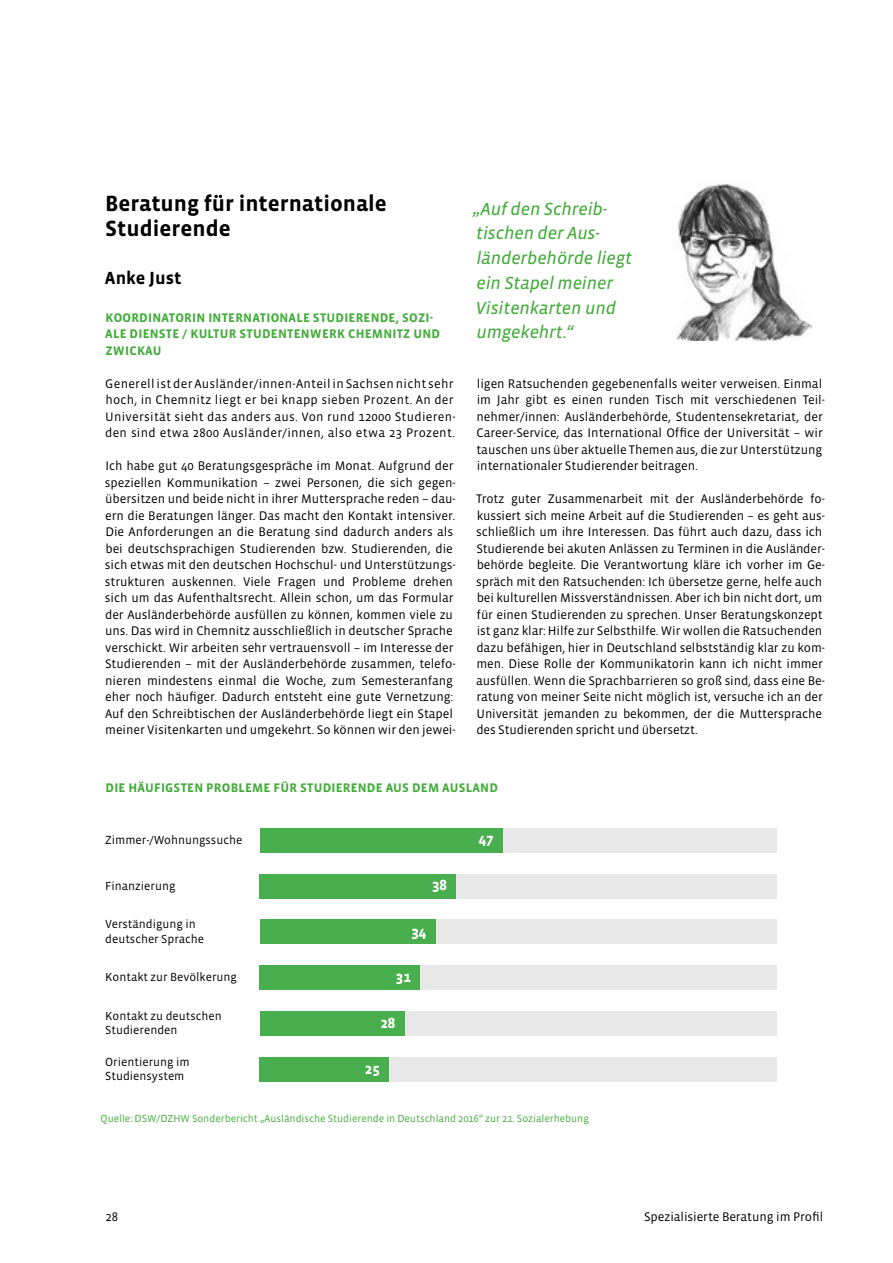
<style>
.page{position:relative;width:893px;height:1263px;background:#fff}
.page>*{position:absolute;margin:0;border:0;box-sizing:border-box;transform-origin:0 0}
.H2_Vista{font:700 22.5px/25.5px "Vista Sans OTCE";color:#000}
.Ziatt{font:italic 18px/24.8px "Vista Sans OTCE";letter-spacing:-.01em;color:#44ac3b}
.Name_Berater{font:700 18px "Vista Sans OTCE";color:#000}
.t1{font:700 15px "Vista Sans OTCE";color:#fff}
.Fließtext_Copy_Vista{font:12.75px/16.5px "Vista Sans OTCE";letter-spacing:-.005em;color:#000}
.Fließtext_Copy_Vista-2{font:12.75px/16.5px "Vista Sans OTCE";letter-spacing:.02em;color:#000}
.H3_Vista{font:700 12.75px/16.5px "Vista Sans OTCE";letter-spacing:.015em;color:#44ac3b}
.t2{font:12px/14.4px "Vista Sans OTCE";color:#000}
.Fließtext_Copy_Vista-3{font:10.5px "Vista Sans OTCE";letter-spacing:-.005em;color:#44ac3b}
</style>
<div class="page">
<img style="left:676px;top:184px;width:135px;height:156px">
<div style="left:503px;top:828px;width:273px;height:25px;background:#e8e8e8"></div>
<div style="left:260px;top:828px;width:243px;height:25px;background:#48ae4e"></div>
<div style="left:456px;top:873px;width:320px;height:25px;background:#e8e8e8"></div>
<div style="left:260px;top:873px;width:196px;height:25px;background:#48ae4e"></div>
<div style="left:435px;top:919px;width:341px;height:25px;background:#e8e8e8"></div>
<div style="left:260px;top:919px;width:175px;height:25px;background:#48ae4e"></div>
<div style="left:420px;top:965px;width:356px;height:25px;background:#e8e8e8"></div>
<div style="left:260px;top:965px;width:160px;height:25px;background:#48ae4e"></div>
<div style="left:404px;top:1011px;width:372px;height:25px;background:#e8e8e8"></div>
<div style="left:260px;top:1011px;width:144px;height:25px;background:#48ae4e"></div>
<div style="left:389px;top:1057px;width:387px;height:25px;background:#e8e8e8"></div>
<div style="left:260px;top:1057px;width:129px;height:25px;background:#48ae4e"></div>
<p class="H2_Vista" style="left:105px;top:190px;width:283px">Beratung für internationale<br>Studierende</p>
<p class="Ziatt" style="left:473px;top:196px;width:161px">„Auf den Schreib&shy;tischen der Aus&shy;länderbehörde liegt ein Stapel meiner<br>Visitenkarten und</p>
<p class="Ziatt" style="left:476px;top:320px;width:99px">umgekehrt.“</p>
<p class="Fließtext_Copy_Vista" style="left:476px;top:375px;width:350px">ligen Ratsuchenden gegebenenfalls weiter verweisen. Einmal im Jahr gibt es einen runden Tisch mit verschiedenen Teil&shy;nehmer/innen: Ausländerbehörde, Studentensekretariat, der Career-Service, das International Office der Universität – wir tauschen uns über aktuelle Themen aus, die zur Unterstützung internationaler Studierender beitragen.</p>
<p class="Fließtext_Copy_Vista" style="left:476px;top:491px;width:350px">Trotz guter Zusammenarbeit mit der Ausländerbehörde fo&shy;kussiert sich meine Arbeit auf die Studierenden – es geht aus&shy;schließlich um ihre Interessen. Das führt auch dazu, dass ich Studierende bei akuten Anlässen zu Terminen in die Ausländer&shy;behörde begleite. Die Verantwortung kläre ich vorher im Ge&shy;spräch mit den Ratsuchenden: Ich übersetze gerne, helfe auch bei kulturellen Missverständnissen. Aber ich bin nicht dort, um für einen Studierenden zu sprechen. Unser Beratungskonzept ist ganz klar: Hilfe zur Selbsthilfe. Wir wollen die Ratsuchenden dazu befähigen, hier in Deutschland selbstständig klar zu kom&shy;men. Diese Rolle der Kommunikatorin kann ich nicht immer ausfüllen. Wenn die Sprachbarrieren so groß sind, dass eine Be&shy;ratung von meiner Seite nicht möglich ist, versuche ich an der Universität jemanden zu bekommen, der die Muttersprache des Studierenden spricht und übersetzt.</p>
<p class="Name_Berater" style="left:105px;top:268px;width:78px">Anke Just</p>
<p class="H3_Vista" style="left:105px;top:309px;width:336px">KOORDINATORIN INTERNATIONALE STUDIERENDE, SOZI-<br>ALE DIENSTE / KULTUR STUDENTENWERK CHEMNITZ UND<br>ZWICKAU</p>
<p class="Fließtext_Copy_Vista-2" style="left:105px;top:375px;width:352px">Generell ist der Ausländer/innen-Anteil in Sachsen nicht sehr hoch, in Chemnitz liegt er bei knapp sieben Prozent. An der Universität sieht das anders aus. Von rund 12000 Studieren&shy;den sind etwa 2800 Ausländer/innen, also etwa 23 Prozent.</p>
<p class="Fließtext_Copy_Vista" style="left:105px;top:458px;width:352px">Ich habe gut 40 Beratungsgespräche im Monat. Aufgrund der speziellen Kommunikation – zwei Personen, die sich gegen&shy;übersitzen und beide nicht in ihrer Muttersprache reden – dau&shy;ern die Beratungen länger. Das macht den Kontakt intensiver.<br>Die Anforderungen an die Beratung sind dadurch anders als bei deutschsprachigen Studierenden bzw. Studierenden, die sich etwas mit den deutschen Hochschul- und Unterstützungs&shy;strukturen auskennen. Viele Fragen und Probleme drehen sich um das Aufenthaltsrecht. Allein schon, um das Formular der Ausländerbehörde ausfüllen zu können, kommen viele zu uns. Das wird in Chemnitz ausschließlich in deutscher Sprache verschickt. Wir arbeiten sehr vertrauensvoll – im Interesse der Studierenden – mit der Ausländerbehörde zusammen, telefo&shy;nieren mindestens einmal die Woche, zum Semesteranfang eher noch häufiger. Dadurch entsteht eine gute Vernetzung:<br>Auf den Schreibtischen der Ausländerbehörde liegt ein Stapel meiner Visitenkarten und umgekehrt. So können wir den jewei-</p>
<p class="H3_Vista" style="left:106px;top:779px;width:394px">DIE HÄUFIGSTEN PROBLEME FÜR STUDIERENDE AUS DEM AUSLAND</p>
<p class="t2" style="left:105px;top:833px;width:139px">Zimmer-/Wohnungssuche</p>
<p class="t2" style="left:105px;top:878px;width:72px">Finanzierung</p>
<p class="t2" style="left:105px;top:917px;width:100px">Verständigung in deutscher Sprache</p>
<p class="t2" style="left:105px;top:970px;width:133px">Kontakt zur Bevölkerung</p>
<p class="t2" style="left:105px;top:1008px;width:118px">Kontakt zu deutschen<br>Studierenden</p>
<p class="t2" style="left:105px;top:1054px;width:86px">Orientierung im<br>Studiensystem</p>
<p class="t1" style="left:432px;top:876px;width:16px">38</p>
<p class="t1" style="left:411px;top:923px;width:16px">34</p>
<p class="t1" style="left:396px;top:969px;width:16px">31</p>
<p class="t1" style="left:380px;top:1014px;width:16px">28</p>
<p class="t1" style="left:365px;top:1060px;width:16px">25</p>
<p class="t1" style="left:479px;top:830px;width:16px">47</p>
<p class="Fließtext_Copy_Vista-3" style="left:101px;top:1112px;width:490px">Quelle: DSW/DZHW Sonderbericht „Ausländische Studierende in Deutschland 2016“ zur 21. Sozialerhebung</p>
<p class="Fließtext_Copy_Vista" style="left:106px;top:1208px;width:14px">28</p>
<p class="Fließtext_Copy_Vista" style="left:644px;top:1208px;width:181px">Spezialisierte Beratung im Profil</p>
</div>
